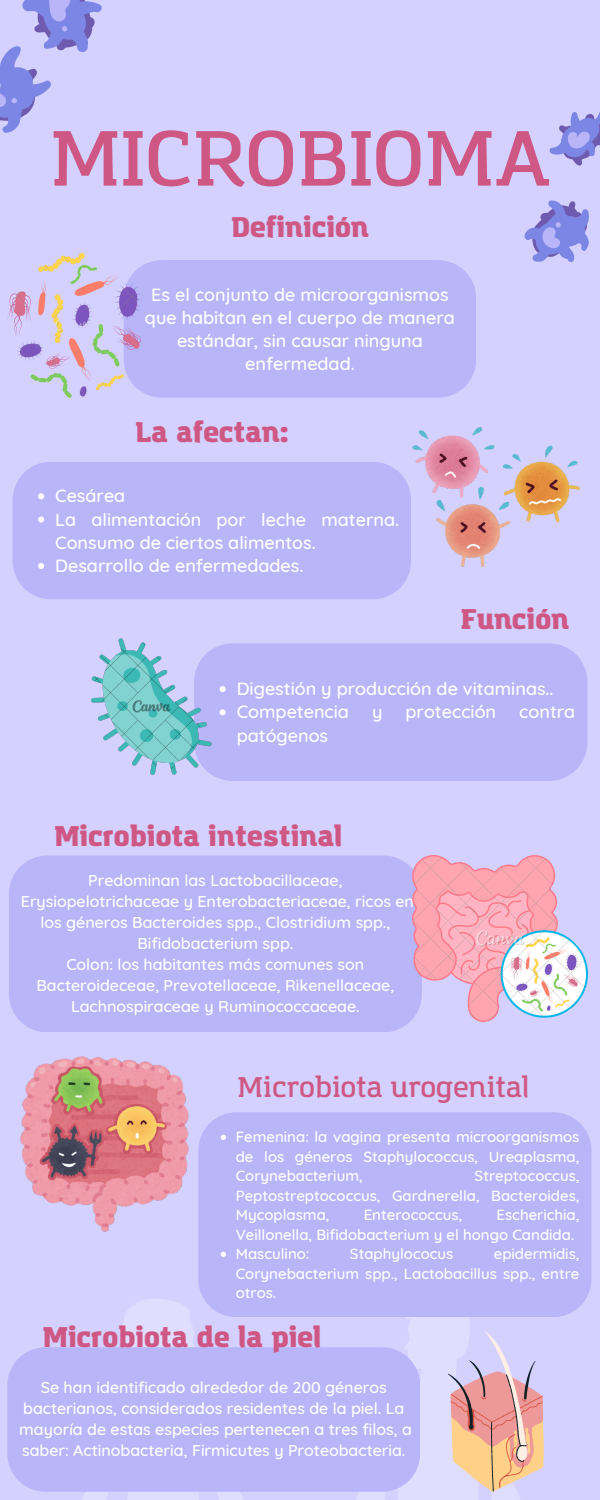
<style>
.page{position:relative;width:600px;height:1500px;background:#d4d1ff}
.page>*{position:absolute;margin:0;border:0;box-sizing:border-box;transform-origin:0 0}
.t1{font:600 76.7px "Amazing Grotesk";color:#cf5784}
.t2{font:900 28px "Amazing Grotesk";color:#cf5784}
.t3{font:600 28px "Amazing Grotesk";color:#cf5784}
.t4{font:500 18px/23.2px "Quicksand";color:#fff;text-align:center}
.t5{font:500 16px/21px "Quicksand";color:#fff;text-align:center}
.t6{font:500 15px/19.5px "Quicksand";color:#fff;text-align:justify}
</style>
<div class="page">
<svg style="left:82px;top:1299px;width:161px;height:201px"></svg>
<div style="left:142px;top:260px;width:334px;height:138px;background:#b9b5f9"></div>
<div style="left:212px;top:643px;width:375px;height:138px;background:#b9b5f9"></div>
<svg style="left:220px;top:686px;width:6px;height:6px"></svg>
<svg style="left:220px;top:709px;width:6px;height:6px"></svg>
<div style="left:13px;top:462px;width:398px;height:137px;background:#b9b5f9"></div>
<svg style="left:38px;top:493px;width:6px;height:6px"></svg>
<svg style="left:38px;top:517px;width:6px;height:6px"></svg>
<svg style="left:38px;top:563px;width:6px;height:6px"></svg>
<div style="left:9px;top:856px;width:404px;height:176px;background:#b9b5f9"></div>
<svg style="left:356px;top:1317px;width:164px;height:183px;fill:#e0deff"></svg>
<svg style="left:0;top:0;width:102px;height:133px"></svg>
<svg style="left:524px;top:112px;width:76px;height:150px"></svg>
<img style="left:413px;top:856px;width:174px;height:165px">
<img style="left:7px;top:254px;width:135px;height:144px">
<img style="left:413px;top:427px;width:166px;height:139px">
<img style="left:20px;top:1057px;width:169px;height:175px">
<div style="left:198px;top:1112px;width:393px;height:205px;background:#b9b5f9"></div>
<svg style="left:221px;top:1135px;width:5px;height:5px"></svg>
<svg style="left:221px;top:1252px;width:5px;height:5px"></svg>
<div style="left:7px;top:1347px;width:413px;height:145px;background:#b9b5f9"></div>
<img style="left:92px;top:638px;width:120px;height:137px">
<svg style="left:448px;top:1331px;width:96px;height:161px"></svg>
<p class="t1" style="left:49px;top:127px;width:503px">MICROBIOMA</p>
<h1 class="t2" style="left:231px;top:215px;width:139px">Definición</h1>
<p class="t4" style="left:145px;top:282px;width:312px">Es el conjunto de microorganismos que habitan en el cuerpo de manera estándar, sin causar ninguna enfermedad.</p>
<p class="t2" style="left:135px;top:421px;width:155px">La afectan:</p>
<p class="t4" style="left:55px;top:484px;width:72px">Cesárea</p>
<h2 class="t4" style="left:55px;top:507px;width:345px;text-align:left">La alimentación por leche materna.<br>Consumo de ciertos alimentos.</h2>
<p class="t4" style="left:55px;top:554px;width:250px">Desarrollo de enfermedades.</p>
<p class="t2" style="left:461px;top:607px;width:110px">Función</p>
<h2 class="t4" style="left:237px;top:677px;width:318px">Digestión y producción de vitaminas..</h2>
<h3 class="t4" style="left:237px;top:700px;width:114px">Competencia</h3>
<h3 class="t4" style="left:372px;top:700px;width:12px">y</h3>
<h3 class="t4" style="left:406px;top:700px;width:92px">protección</h3>
<h3 class="t4" style="left:519px;top:700px;width:58px">contra</h3>
<h3 class="t4" style="left:237px;top:723px;width:93px">patógenos</h3>
<h2 class="t2" style="left:54px;top:824px;width:290px">Microbiota intestinal</h2>
<p class="t5" style="left:21px;top:870px;width:395px">Predominan las Lactobacillaceae, Erysiopelotrichaceae y Enterobacteriaceae, ricos en los géneros Bacteroides spp., Clostridium spp., Bifidobacterium spp.<br>Colon: los habitantes más comunes son Bacteroideceae, Prevotellaceae, Rikenellaceae, Lachnospiraceae y Ruminococcaceae.</p>
<h2 class="t3" style="left:237px;top:1076px;width:294px">Microbiota urogenital</h2>
<p class="t6" style="left:236px;top:1127px;width:345px">Femenina: la vagina presenta microorganismos de los géneros Staphylococcus, Ureaplasma, Corynebacterium,</p>
<p class="t6" style="left:236px;top:1166px;width:345px;text-indent:239px">Streptococcus, Peptostreptococcus, Gardnerella, Bacteroides, Mycoplasma,</p>
<p class="t6" style="left:236px;top:1205px;width:345px;text-indent:261px">Escherichia,<br>Veillonella, Bifidobacterium y el hongo Candida.</p>
<p class="t6" style="left:236px;top:1244px;width:75px">Masculino:</p>
<p class="t6" style="left:350px;top:1244px;width:105px">Staphylococus</p>
<p class="t6" style="left:364px;top:1205px;width:100px">Enterococcus,</p>
<p class="t6" style="left:236px;top:1244px;width:345px;text-indent:258px">epidermidis, Corynebacterium spp., Lactobacillus spp., entre otros.</p>
<h5 class="t2" style="left:43px;top:1325px;width:280px">Microbiota de la piel</h5>
<p class="t5" style="left:19px;top:1376px;width:394px">Se han identificado alrededor de 200 géneros bacterianos, considerados residentes de la piel. La mayoría de estas especies pertenecen a tres filos, a saber: Actinobacteria, Firmicutes y Proteobacteria.</p>
</div>
